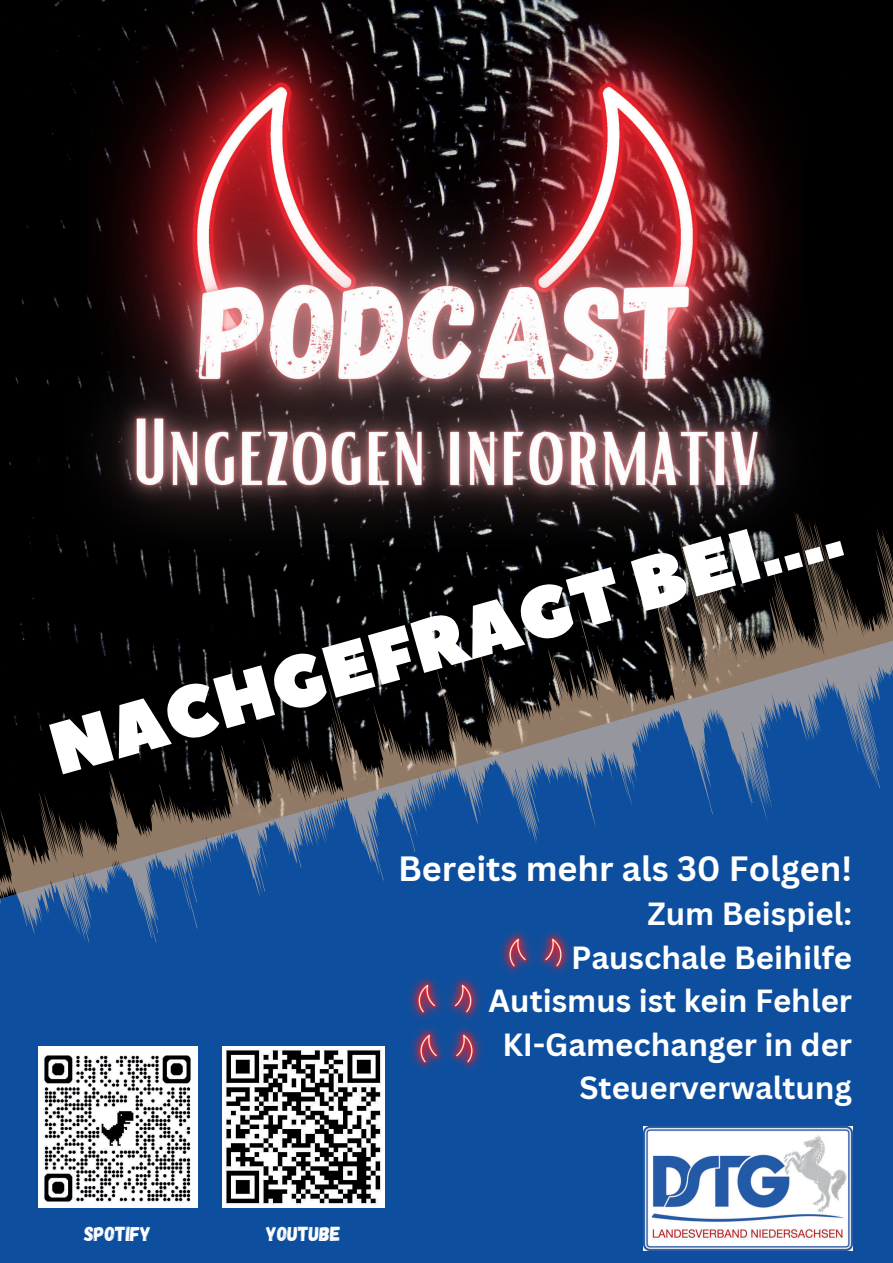
<style>
.page{position:relative;width:893px;height:1263px;background:#fff}
.page>*{position:absolute;margin:0;border:0;box-sizing:border-box;transform-origin:0 0}
.t1{font:73.43px "Peace Sans";color:#fff}
.t2{font:700 34.2px "Canva Sans";color:#fff}
.t3{font:700 31.2px/43.4px "Canva Sans";color:#fff;text-align:right}
.t4{font:20.25px "Gagalin";color:#fff}
</style>
<div class="page">
<div style="left:0;top:0;width:893px;height:460px;background:#000"></div>
<div style="left:0;top:1020px;width:893px;height:243px;background:#0d4f9e"></div>
<svg style="left:0;top:460px;width:893px;height:560px;background:#20426c"></svg>
<img style="left:643px;top:1127px;width:209px;height:123px">
<img style="left:88px;top:0;width:714px;height:71px">
<img style="left:38px;top:1046px;width:159px;height:161px">
<img style="left:498px;top:927px;width:74px;height:50px">
<img style="left:408px;top:974px;width:74px;height:49px">
<img style="left:409px;top:1023px;width:75px;height:50px">
<img style="left:223px;top:1046px;width:161px;height:161px">
<img style="left:24px;top:71px;width:844px;height:204px">
<img style="left:14px;top:275px;width:865px;height:349px">
<h1 class="t1" style="left:39px;top:706px;width:820px;rotate:-16deg">NACHGEFRAGT BEI....</h1>
<p class="t4" style="left:84px;top:1221px;width:68px">SPOTIFY</p>
<p class="t4" style="left:266px;top:1221px;width:76px">YOUTUBE</p>
<p class="t2" style="left:398px;top:849px;width:455px">Bereits mehr als 30 Folgen!</p>
<p class="t3" style="left:488px;top:893px;width:365px">Zum Beispiel:<br>Pauschale Beihilfe<br>Autismus ist kein Fehler<br>KI-Gamechanger in der<br>Steuerverwaltung</p>
</div>
